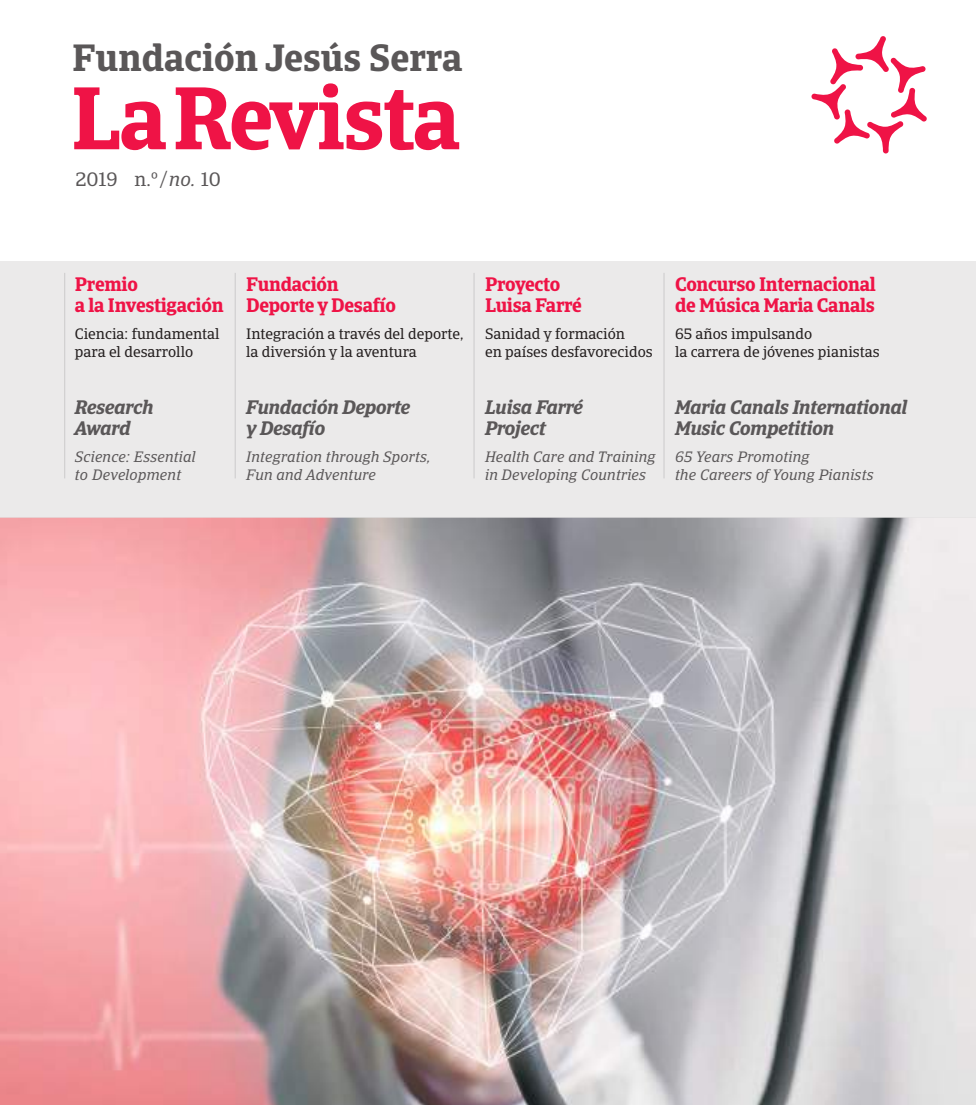
<style>
.page{position:relative;width:976px;height:1105px;background:#fff}
.page>*{position:absolute;margin:0;border:0;box-sizing:border-box;transform-origin:0 0}
.t1{font:700 88.35px "Catalana";letter-spacing:-.02em;color:#ef1346}
.t2{font:700 37.8px "Catalana";color:#5a5758}
.t3{font:700 19.5px/21px "Catalana";letter-spacing:-.015em;color:#ef1346}
.t4{font:italic 700 19.5px/21px "Catalana";letter-spacing:-.015em;color:#5a5758}
.t5{font:19.35px "Catalana";color:#5a5758}
.t6{font:15px/18px "Catalana";color:#241f1f}
.t7{font:italic 15px/18px "Catalana";color:#5a5758}
.s1{font-style:italic}
</style>
<div class="page">
<img style="left:0;top:518px;width:975px;height:587px">
<div style="left:0;top:261px;width:975px;height:257px;background:#ebeaea"></div>
<svg style="left:811px;top:36px;width:115px;height:117px"></svg>
<hr style="left:235px;top:273px;width:1px;height:205px;background:#cbcacb">
<hr style="left:473px;top:273px;width:1px;height:205px;background:#cbcacb">
<hr style="left:663px;top:273px;width:1px;height:205px;background:#cbcacb">
<hr style="left:64px;top:273px;width:1px;height:205px;background:#cbcacb">
<h2 class="t2" style="left:72px;top:34px;width:391px">Fundación Jesús Serra</h2>
<h1 class="t1" style="left:71px;top:64px;width:391px">La Revista</h1>
<p class="t5" style="left:75px;top:168px;width:147px">2019 n.º/<span class="s1">no.</span> 10</p>
<h3 class="t3" style="left:75px;top:274px;width:150px">Premio<br>a la Investigación</h3>
<p class="t6" style="left:75px;top:325px;width:146px">Ciencia: fundamental para el desarrollo</p>
<h3 class="t4" style="left:75px;top:397px;width:80px">Research<br>Award</h3>
<p class="t7" style="left:75px;top:447px;width:122px">Science: Essential to Development</p>
<h3 class="t3" style="left:246px;top:274px;width:151px">Fundación<br>Deporte y Desafío</h3>
<p class="t6" style="left:246px;top:325px;width:219px">Integración a través del deporte, la diversión y la aventura</p>
<h3 class="t4" style="left:246px;top:397px;width:166px">Fundación Deporte y Desafío</h3>
<p class="t7" style="left:246px;top:447px;width:186px">Integration through Sports,<br>Fun and Adventure</p>
<h3 class="t3" style="left:485px;top:274px;width:98px">Proyecto<br>Luisa Farré</h3>
<p class="t6" style="left:485px;top:325px;width:169px">Sanidad y formación<br>en países desfavorecidos</p>
<h3 class="t4" style="left:485px;top:397px;width:99px">Luisa Farré<br>Project</h3>
<p class="t7" style="left:485px;top:447px;width:172px">Health Care and Training in Developing Countries</p>
<h3 class="t3" style="left:674px;top:274px;width:202px">Concurso Internacional de Música Maria Canals</h3>
<p class="t6" style="left:674px;top:325px;width:206px">65 años impulsando<br>la carrera de jóvenes pianistas</p>
<h3 class="t4" style="left:674px;top:397px;width:234px">Maria Canals International<br>Music Competition</h3>
<p class="t7" style="left:674px;top:447px;width:200px">65 Years Promoting<br>the Careers of Young Pianists</p>
</div>
